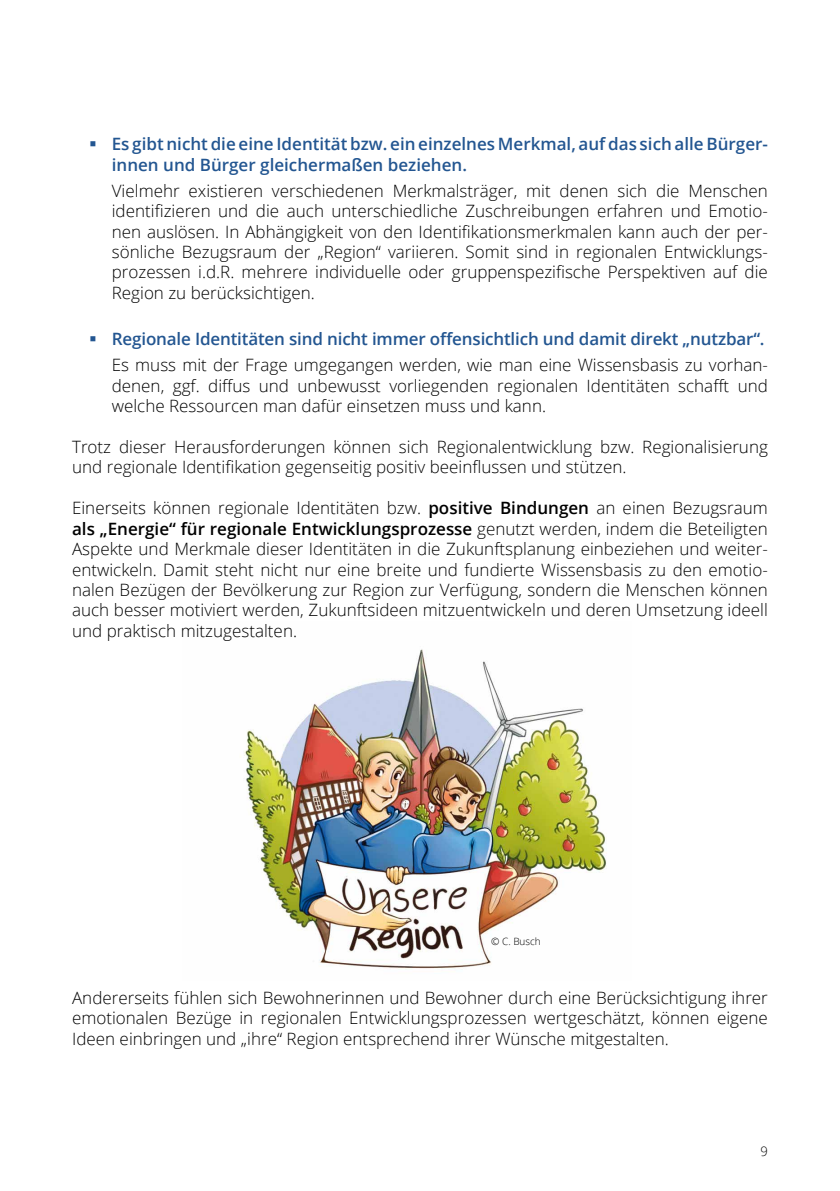
<style>
.page{position:relative;width:840px;height:1191px;background:#fff}
.page>*{position:absolute;margin:0;border:0;box-sizing:border-box;transform-origin:0 0}
.t1{font:300 17px/20.4px "Open Sans";color:#000;text-align:justify}
.t2{font:600 17px/20.4px "Open Sans";color:#235691}
.t3{font:300 13px "Open Sans";color:#000}
.t4{font:300 10px "Open Sans";color:#000}
.s1{font-weight:300;color:#000}
.s2{font-weight:600}
</style>
<div class="page">
<img style="left:240px;top:649px;width:367px;height:320px">
<p class="t2" style="left:112px;top:134px;width:657px;text-indent:-23px">▪ Es gibt nicht die eine Identität bzw. ein einzelnes Merkmal, auf das sich alle Bürger&shy;innen und Bürger gleichermaßen beziehen.</p>
<p class="t1" style="left:112px;top:180px;width:657px">Vielmehr existieren verschiedenen Merkmalsträger, mit denen sich die Menschen identifizieren und die auch unterschiedliche Zuschreibungen erfahren und Emotio&shy;nen auslösen. In Abhängigkeit von den Identifikationsmerkmalen kann auch der per&shy;sönliche Bezugsraum der „Region“ variieren. Somit sind in regionalen Entwicklungs&shy;prozessen i.d.R. mehrere individuelle oder gruppenspezifische Perspektiven auf die Region zu berücksichtigen.</p>
<p class="t2" style="left:89px;top:326px;width:680px;line-height:26px;text-align:right">▪ Regionale Identitäten sind nicht immer offensichtlich und damit direkt „nutzbar“.<br><span class="s1">Es muss mit der Frage umgegangen werden, wie man eine Wissensbasis zu vorhan-</span></p>
<p class="t1" style="left:112px;top:375px;width:657px">denen, ggf. diffus und unbewusst vorliegenden regionalen Identitäten schafft und welche Ressourcen man dafür einsetzen muss und kann.</p>
<p class="t1" style="left:72px;top:436px;width:697px">Trotz dieser Herausforderungen können sich Regionalentwicklung bzw. Regionalisierung und regionale Identifikation gegenseitig positiv beeinflussen und stützen.</p>
<p class="t1" style="left:72px;top:497px;width:697px">Einerseits können regionale Identitäten bzw. <span class="s2">positive Bindungen</span> an einen Bezugsraum <span class="s2">als „Energie“ für regionale Entwicklungsprozesse</span> genutzt werden, indem die Beteiligten Aspekte und Merkmale dieser Identitäten in die Zukunftsplanung einbeziehen und weiter&shy;entwickeln. Damit steht nicht nur eine breite und fundierte Wissensbasis zu den emotio&shy;nalen Bezügen der Bevölkerung zur Region zur Verfügung, sondern die Menschen können auch besser motiviert werden, Zukunftsideen mitzuentwickeln und deren Umsetzung ideell und praktisch mitzugestalten.</p>
<p class="t4" style="left:491px;top:934px;width:51px">© C. Busch</p>
<p class="t1" style="left:72px;top:987px;width:697px">Andererseits fühlen sich Bewohnerinnen und Bewohner durch eine Berücksichtigung ihrer emotionalen Bezüge in regionalen Entwicklungsprozessen wertgeschätzt, können eigene Ideen einbringen und „ihre“ Region entsprechend ihrer Wünsche mitgestalten.</p>
<p class="t3" style="left:760px;top:1142px;width:9px">9</p>
</div>
